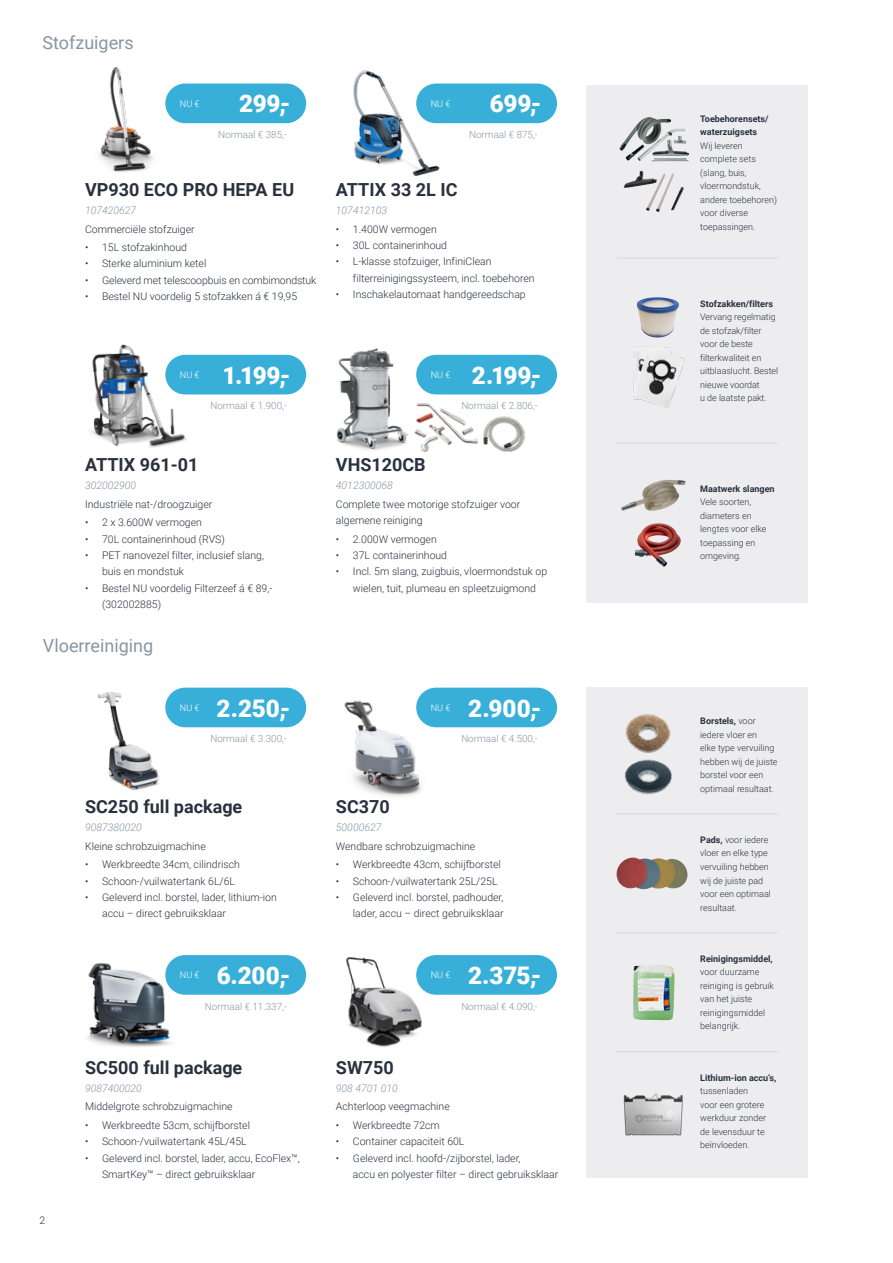
<style>
.page{position:relative;width:893px;height:1263px;background:#fff}
.page>*{position:absolute;margin:0;border:0;box-sizing:border-box;transform-origin:0 0}
.t1{font:900 24.3px "Roboto";letter-spacing:-.01em;color:#fff}
.t2{font:700 18px "Roboto";color:#29313f}
.t3{font:18px "Roboto";color:#8796a3}
.t4{font:300 10.5px/16.4px "Roboto";color:#29313f}
.t5{font:italic 300 10.5px "Roboto";color:#8796a3}
.t6{font:300 9.9px "Roboto";color:#8796a3}
.t7{font:300 9.15px "Roboto";color:#fff}
.t8{font:300 9px/13.5px "Roboto";color:#29313f}
.t9{font:700 9px/13.5px "Roboto";color:#29313f}
.s1{font-weight:700}
</style>
<div class="page">
<div style="left:587px;top:85px;width:221px;height:518px;background:#ededf0"></div>
<div style="left:587px;top:688px;width:221px;height:490px;background:#ededf0"></div>
<img style="left:97px;top:692px;width:75px;height:98px">
<img style="left:87px;top:958px;width:87px;height:89px">
<img style="left:344px;top:700px;width:82px;height:96px">
<img style="left:346px;top:955px;width:85px;height:92px">
<img style="left:91px;top:344px;width:97px;height:104px">
<img style="left:353px;top:70px;width:98px;height:106px">
<img style="left:99px;top:68px;width:54px;height:104px">
<img style="left:336px;top:348px;width:86px;height:102px">
<img style="left:483px;top:416px;width:42px;height:36px">
<img style="left:416px;top:402px;width:63px;height:47px">
<img style="left:413px;top:428px;width:14px;height:12px">
<img style="left:418px;top:435px;width:22px;height:17px">
<hr style="left:617px;top:443px;width:161px;height:1px;background:#d1dbdc">
<hr style="left:617px;top:932px;width:161px;height:1px;background:#d1dbdc">
<hr style="left:617px;top:1051px;width:161px;height:1px;background:#d1dbdc">
<hr style="left:617px;top:813px;width:161px;height:1px;background:#d1dbdc">
<hr style="left:617px;top:258px;width:161px;height:1px;background:#d1dbdc">
<img style="left:633px;top:117px;width:16px;height:13px">
<img style="left:624px;top:171px;width:34px;height:17px">
<img style="left:637px;top:297px;width:42px;height:40px">
<img style="left:633px;top:346px;width:52px;height:62px">
<img style="left:637px;top:523px;width:21px;height:26px">
<img style="left:641px;top:480px;width:27px;height:20px">
<img style="left:624px;top:714px;width:48px;height:81px">
<img style="left:616px;top:857px;width:71px;height:32px">
<img style="left:633px;top:964px;width:42px;height:56px">
<img style="left:623px;top:1093px;width:60px;height:43px">
<div style="left:165px;top:355px;width:141px;height:39px;background:#37afd9;border-radius:20px"></div>
<div style="left:165px;top:688px;width:141px;height:39px;background:#37afd9;border-radius:20px"></div>
<div style="left:165px;top:955px;width:141px;height:40px;background:#37afd9;border-radius:20px"></div>
<div style="left:416px;top:355px;width:141px;height:39px;background:#37afd9;border-radius:20px"></div>
<div style="left:165px;top:84px;width:141px;height:39px;background:#37afd9;border-radius:20px"></div>
<div style="left:416px;top:688px;width:141px;height:39px;background:#37afd9;border-radius:20px"></div>
<div style="left:416px;top:955px;width:141px;height:40px;background:#37afd9;border-radius:20px"></div>
<div style="left:416px;top:84px;width:141px;height:39px;background:#37afd9;border-radius:20px"></div>
<h2 class="t3" style="left:43px;top:30px;width:93px">Stofzuigers</h2>
<p class="t7" style="left:180px;top:97px;width:21px">NU €</p>
<h1 class="t1" style="left:239px;top:87px;width:53px">299,-</h1>
<p class="t6" style="left:218px;top:128px;width:70px">Normaal € 385,-</p>
<h2 class="t2" style="left:85px;top:177px;width:211px">VP930 ECO PRO HEPA EU</h2>
<p class="t5" style="left:85px;top:203px;width:53px">107420627</p>
<p class="t4" style="left:85px;top:220px;width:111px">Commerciële stofzuiger</p>
<p class="t4" style="left:85px;top:239px;width:103px">• 15L stofzakinhoud</p>
<p class="t4" style="left:85px;top:255px;width:123px">• Sterke aluminium ketel</p>
<p class="t4" style="left:85px;top:271px;width:233px">• Geleverd met telescoopbuis en combimondstuk</p>
<p class="t4" style="left:85px;top:288px;width:214px">• Bestel NU voordelig 5 stofzakken á € 19,95</p>
<p class="t7" style="left:431px;top:97px;width:21px">NU €</p>
<h1 class="t1" style="left:490px;top:87px;width:53px">699,-</h1>
<p class="t6" style="left:469px;top:128px;width:70px">Normaal € 875,-</p>
<h2 class="t2" style="left:336px;top:177px;width:123px">ATTIX 33 2L IC</h2>
<p class="t5" style="left:336px;top:203px;width:53px">107412103</p>
<p class="t4" style="left:336px;top:220px;width:102px">• 1.400W vermogen</p>
<p class="t4" style="left:336px;top:237px;width:113px">• 30L containerinhoud</p>
<p class="t4" style="left:353px;top:253px;width:183px;text-indent:-17px">• L-klasse stofzuiger, InfiniClean filterreinigingssysteem, incl. toebehoren</p>
<p class="t4" style="left:336px;top:286px;width:191px">• Inschakelautomaat handgereedschap</p>
<p class="t7" style="left:180px;top:368px;width:21px">NU €</p>
<h1 class="t1" style="left:223px;top:358px;width:70px">1.199,-</h1>
<p class="t6" style="left:210px;top:399px;width:78px">Normaal € 1.900,-</p>
<p class="t7" style="left:431px;top:368px;width:21px">NU €</p>
<h1 class="t1" style="left:472px;top:358px;width:71px">2.199,-</h1>
<p class="t6" style="left:461px;top:399px;width:78px">Normaal € 2.806,-</p>
<p class="t9" style="left:700px;top:111px;width:70px">Toebehorensets/ waterzuigsets</p>
<p class="t8" style="left:700px;top:138px;width:78px">Wij leveren complete sets (slang, buis, vloermondstuk, andere toebehoren) voor diverse toepassingen.</p>
<p class="t9" style="left:700px;top:296px;width:74px">Stofzakken/filters</p>
<p class="t8" style="left:700px;top:310px;width:79px">Vervang regelmatig de stofzak/filter voor de beste filterkwaliteit en uitblaaslucht. Bestel nieuwe voordat<br>u de laatste pakt.</p>
<h2 class="t2" style="left:85px;top:452px;width:115px">ATTIX 961-01</h2>
<p class="t5" style="left:85px;top:478px;width:53px">302002900</p>
<p class="t4" style="left:85px;top:496px;width:129px">Industriële nat-/droogzuiger</p>
<p class="t4" style="left:85px;top:514px;width:118px">• 2 x 3.600W vermogen</p>
<p class="t4" style="left:85px;top:530px;width:141px">• 70L containerinhoud (RVS)</p>
<p class="t4" style="left:102px;top:547px;width:163px;text-indent:-17px">• PET nanovezel filter, inclusief slang, buis en mondstuk</p>
<p class="t4" style="left:102px;top:579px;width:172px;text-indent:-17px">• Bestel NU voordelig Filterzeef á € 89,- (302002885)</p>
<h2 class="t2" style="left:336px;top:452px;width:91px">VHS120CB</h2>
<p class="t5" style="left:336px;top:478px;width:58px">4012300068</p>
<p class="t4" style="left:336px;top:496px;width:186px">Complete twee motorige stofzuiger voor algemene reiniging</p>
<p class="t4" style="left:336px;top:530px;width:102px">• 2.000W vermogen</p>
<p class="t4" style="left:336px;top:547px;width:113px">• 37L containerinhoud</p>
<p class="t4" style="left:336px;top:563px;width:213px;text-align:center">• Incl. 5m slang, zuigbuis, vloermondstuk op wielen, tuit, plumeau en spleetzuigmond</p>
<p class="t9" style="left:700px;top:481px;width:76px">Maatwerk slangen</p>
<p class="t8" style="left:700px;top:495px;width:68px">Vele soorten, diameters en lengtes voor elke toepassing en omgeving.</p>
<h2 class="t3" style="left:43px;top:633px;width:112px">Vloerreiniging</h2>
<p class="t7" style="left:180px;top:701px;width:21px">NU €</p>
<h1 class="t1" style="left:216px;top:691px;width:76px">2.250,-</h1>
<p class="t6" style="left:210px;top:732px;width:78px">Normaal € 3.300,-</p>
<p class="t7" style="left:431px;top:701px;width:21px">NU €</p>
<h1 class="t1" style="left:468px;top:691px;width:75px">2.900,-</h1>
<p class="t6" style="left:461px;top:732px;width:78px">Normaal € 4.500,-</p>
<p class="t8" style="left:700px;top:714px;width:79px"><span class="s1">Borstels,</span> voor iedere vloer en<br>elke type vervuiling hebben wij de juiste borstel voor een optimaal resultaat.</p>
<h2 class="t2" style="left:85px;top:794px;width:159px">SC250 full package</h2>
<p class="t5" style="left:85px;top:820px;width:58px">9087380020</p>
<p class="t4" style="left:85px;top:837px;width:122px">Kleine schrobzuigmachine</p>
<p class="t4" style="left:85px;top:856px;width:156px">• Werkbreedte 34cm, cilindrisch</p>
<p class="t4" style="left:85px;top:872px;width:152px">• Schoon-/vuilwatertank 6L/6L</p>
<p class="t4" style="left:102px;top:888px;width:176px;text-indent:-17px">• Geleverd incl. borstel, lader, lithium-ion accu – direct gebruiksklaar</p>
<h2 class="t2" style="left:336px;top:794px;width:55px">SC370</h2>
<p class="t5" style="left:336px;top:820px;width:47px">50000627</p>
<p class="t4" style="left:336px;top:837px;width:141px">Wendbare schrobzuigmachine</p>
<p class="t4" style="left:336px;top:856px;width:166px">• Werkbreedte 43cm, schijfborstel</p>
<p class="t4" style="left:336px;top:872px;width:163px">• Schoon-/vuilwatertank 25L/25L</p>
<p class="t4" style="left:336px;top:888px;width:169px;text-align:right">• Geleverd incl. borstel, padhouder, lader, accu – direct gebruiksklaar</p>
<p class="t8" style="left:700px;top:833px;width:72px"><span class="s1">Pads,</span> voor iedere vloer en elke type vervuiling hebben wij de juiste pad voor een optimaal resultaat.</p>
<p class="t7" style="left:180px;top:969px;width:21px">NU €</p>
<h1 class="t1" style="left:217px;top:958px;width:76px">6.200,-</h1>
<p class="t6" style="left:205px;top:999px;width:83px">Normaal € 11.337,-</p>
<p class="t7" style="left:431px;top:969px;width:21px">NU €</p>
<h1 class="t1" style="left:468px;top:958px;width:75px">2.375,-</h1>
<p class="t6" style="left:461px;top:999px;width:78px">Normaal € 4.090,-</p>
<p class="t9" style="left:700px;top:951px;width:74px">Reinigingsmiddel,</p>
<p class="t8" style="left:700px;top:965px;width:75px">voor duurzame reiniging is gebruik van het juiste reinigingsmiddel belangrijk.</p>
<h2 class="t2" style="left:85px;top:1054px;width:159px">SC500 full package</h2>
<p class="t5" style="left:85px;top:1081px;width:58px">9087400020</p>
<p class="t4" style="left:85px;top:1098px;width:149px">Middelgrote schrobzuigmachine</p>
<p class="t4" style="left:85px;top:1116px;width:166px">• Werkbreedte 53cm, schijfborstel</p>
<p class="t4" style="left:85px;top:1133px;width:163px">• Schoon-/vuilwatertank 45L/45L</p>
<p class="t4" style="left:102px;top:1149px;width:199px;text-indent:-17px">• Geleverd incl. borstel, lader, accu, EcoFlex™,<br>SmartKey™ – direct gebruiksklaar</p>
<h2 class="t2" style="left:336px;top:1054px;width:59px">SW750</h2>
<p class="t5" style="left:336px;top:1081px;width:63px">908 4701 010</p>
<p class="t4" style="left:336px;top:1098px;width:115px">Achterloop veegmachine</p>
<p class="t4" style="left:336px;top:1116px;width:106px">• Werkbreedte 72cm</p>
<p class="t4" style="left:336px;top:1133px;width:130px">• Container capaciteit 60L</p>
<p class="t4" style="left:353px;top:1149px;width:207px;text-indent:-17px">• Geleverd incl. hoofd-/zijborstel, lader,<br>accu en polyester filter – direct gebruiksklaar</p>
<p class="t9" style="left:700px;top:1070px;width:77px">Lithium-ion accu’s,</p>
<p class="t8" style="left:700px;top:1084px;width:67px">tussenladen voor een grotere werkduur zonder de levensduur te beïnvloeden.</p>
<p class="t4" style="left:40px;top:1212px;width:7px">2</p>
</div>
